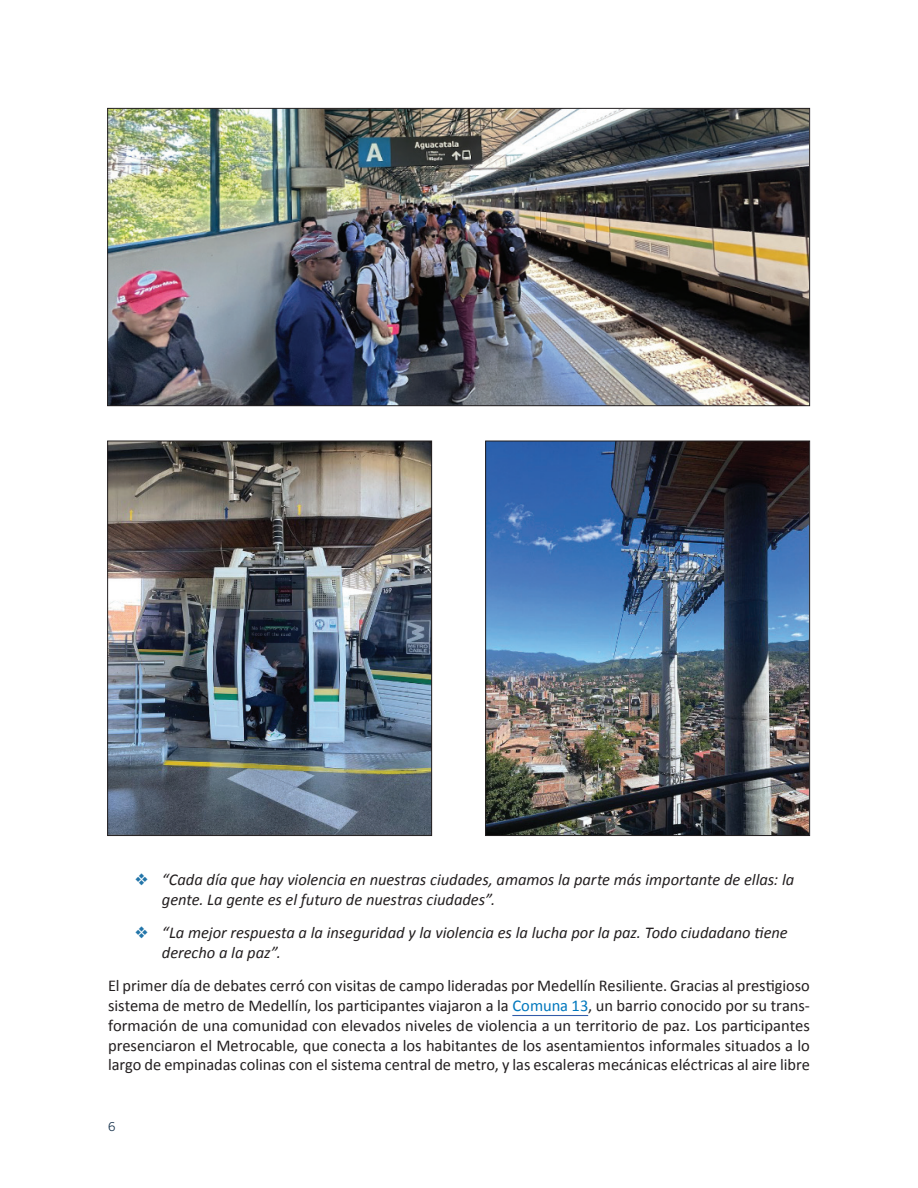
<style>
.page{position:relative;width:918px;height:1188px;background:#fff}
.page>*{position:absolute;margin:0;border:0;box-sizing:border-box;transform-origin:0 0}
.t1{font:16.5px/19.8px "Calibri";color:#231f20;text-align:justify}
.t2{font:italic 16.5px/19.8px "Calibri";letter-spacing:-.005em;color:#231f20}
.t3{font:12px "Benton Sans";color:#0e2a45}
.s1{color:#2275a9}
.s2{color:#0077bd}
</style>
<div class="page">
<hr style="left:512px;top:1015px;width:76px;height:1px;background:#325caa">
<img style="left:109px;top:443px;width:321px;height:391px">
<div style="left:107px;top:441px;width:325px;height:395px;border:1px solid #231f20"></div>
<img style="left:487px;top:443px;width:321px;height:391px">
<div style="left:485px;top:441px;width:325px;height:395px;border:1px solid #231f20"></div>
<img style="left:109px;top:110px;width:699px;height:294px">
<p class="t2" style="left:162px;top:869px;width:634px;text-indent:-27px"><span class="s1">❖</span> “Cada día que hay violencia en nuestras ciudades, amamos la parte más importante de ellas: la gente. La gente es el futuro de nuestras ciudades”.</p>
<p class="t2" style="left:162px;top:922px;width:627px;text-indent:-27px"><span class="s1">❖</span> “La mejor respuesta a la inseguridad y la violencia es la lucha por la paz. Todo ciudadano tiene derecho a la paz”.</p>
<p class="t1" style="left:108px;top:975px;width:704px">El primer día de debates cerró con visitas de campo lideradas por Medellín Resiliente. Gracias al prestigioso sistema de metro de Medellín, los participantes viajaron a la <span class="s2">Comuna 13</span>, un barrio conocido por su trans&shy;formación de una comunidad con elevados niveles de violencia a un territorio de paz. Los participantes presenciaron el Metrocable, que conecta a los habitantes de los asentamientos informales situados a lo largo de empinadas colinas con el sistema central de metro, y las escaleras mecánicas eléctricas al aire libre</p>
<p class="t3" style="left:108px;top:1119px;width:9px">6</p>
</div>
